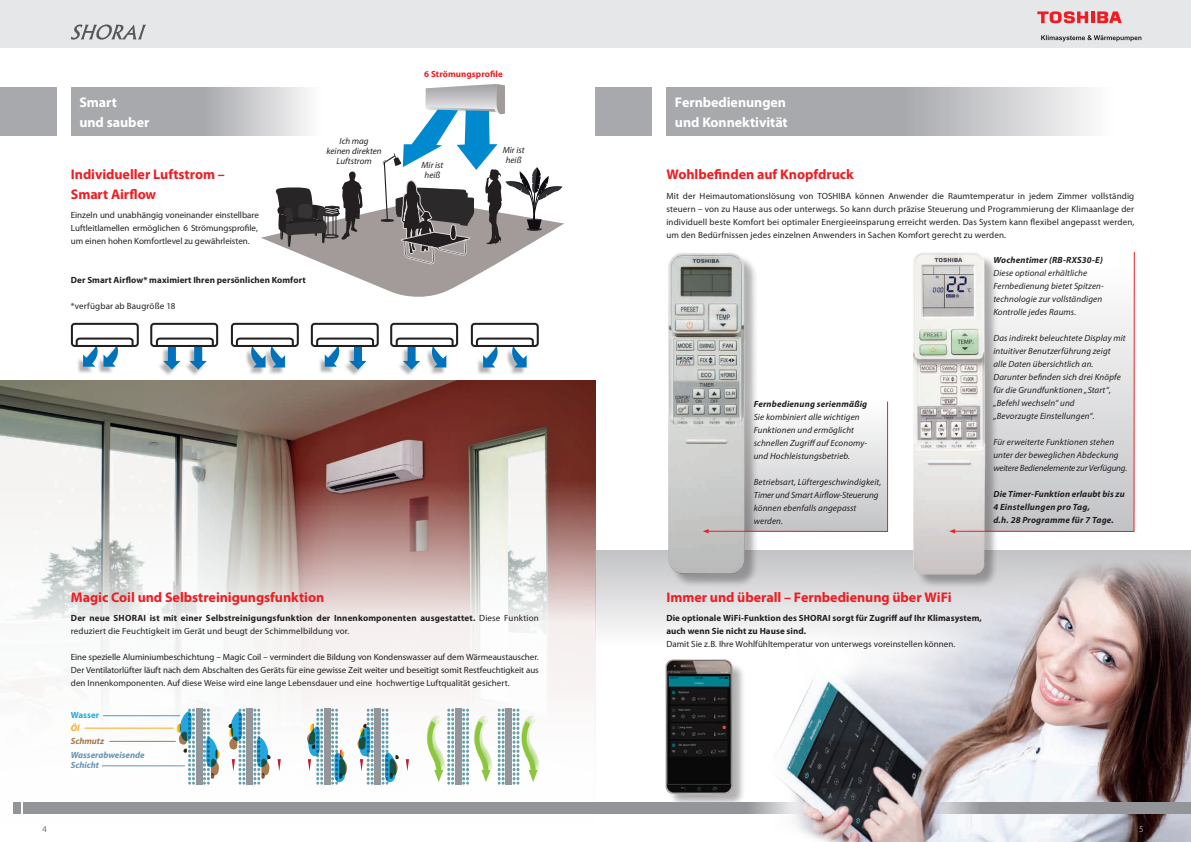
<style>
.page{position:relative;width:1191px;height:842px;background:#fff}
.page>*{position:absolute;margin:0;border:0;box-sizing:border-box;transform-origin:0 0}
.t1{font:700 14px/19.5px "Myriad Pro";letter-spacing:-.005em;color:#ee1d23}
.t2{font:700 14px/19.8px "Myriad Pro";letter-spacing:-.005em;color:#fff}
.t3{font:9px/13px "Myriad Pro";letter-spacing:.005em;color:#231f20;text-align:justify}
.t4{font:italic 9px/13px "Myriad Pro";letter-spacing:.01em;color:#231f20}
.t5{font:700 9px/13px "Myriad Pro";letter-spacing:.01em;color:#231f20}
.t6{font:italic 700 9px/13px "Myriad Pro";letter-spacing:.02em;color:#231f20}
.t7{font:italic 700 9px/10px "Myriad Pro";color:#6794b2}
.t8{font:700 9px "Myriad Pro";letter-spacing:.01em;color:#ee1d23}
.t9{font:italic 700 9px "Myriad Pro";color:#a5794c}
.t10{font:700 9px "Myriad Pro";color:#24aae1}
.t11{font:italic 700 9px "Myriad Pro";color:#f9a91b}
.t12{font:300 9px "Myriad Pro";color:#231f20}
.t13{font:300 9px "Myriad Pro";color:#fff}
.s1{font-weight:400}
</style>
<div class="page">
<div style="left:0;top:0;width:1191px;height:48px;background:#e6e7e9"></div>
<svg style="left:1037px;top:11px;width:84px;height:12px"></svg>
<svg style="left:1041px;top:35px;width:100px;height:7px"></svg>
<div style="left:505px;top:348px;width:21px;height:27px;background:#231f20;opacity:.35"></div>
<div style="left:425px;top:348px;width:21px;height:27px;background:#231f20;opacity:.35"></div>
<div style="left:264px;top:348px;width:20px;height:27px;background:#231f20;opacity:.35"></div>
<div style="left:244px;top:348px;width:21px;height:27px;background:#231f20;opacity:.35"></div>
<div style="left:318px;top:347px;width:21px;height:27px;background:#231f20;opacity:.35"></div>
<div style="left:97px;top:347px;width:20px;height:27px;background:#231f20;opacity:.35"></div>
<div style="left:76px;top:347px;width:21px;height:27px;background:#231f20;opacity:.35"></div>
<div style="left:396px;top:347px;width:23px;height:30px;background:#231f20;opacity:.35"></div>
<div style="left:343px;top:347px;width:22px;height:30px;background:#231f20;opacity:.35"></div>
<div style="left:183px;top:347px;width:23px;height:30px;background:#231f20;opacity:.35"></div>
<div style="left:157px;top:347px;width:22px;height:30px;background:#231f20;opacity:.35"></div>
<div style="left:476px;top:348px;width:21px;height:27px;background:#231f20;opacity:.35"></div>
<img style="left:0;top:381px;width:595px;height:422px">
<svg style="left:261px;top:84px;width:303px;height:213px"></svg>
<div style="left:71px;top:323px;width:68px;height:24px;border:2px solid #231f20;border-radius:3px"></div>
<div style="left:311px;top:323px;width:68px;height:24px;border:2px solid #231f20;border-radius:3px"></div>
<div style="left:150px;top:323px;width:68px;height:24px;border:2px solid #231f20;border-radius:3px"></div>
<div style="left:390px;top:323px;width:68px;height:24px;border:2px solid #231f20;border-radius:3px"></div>
<div style="left:231px;top:323px;width:68px;height:24px;border:2px solid #231f20;border-radius:3px"></div>
<div style="left:471px;top:323px;width:68px;height:24px;border:2px solid #231f20;border-radius:3px"></div>
<svg style="left:395px;top:337px;width:59px;height:33px"></svg>
<svg style="left:235px;top:337px;width:60px;height:30px"></svg>
<svg style="left:75px;top:337px;width:60px;height:30px"></svg>
<svg style="left:475px;top:337px;width:60px;height:30px"></svg>
<svg style="left:315px;top:337px;width:60px;height:33px"></svg>
<svg style="left:155px;top:337px;width:60px;height:33px"></svg>
<svg style="left:71px;top:88px;width:262px;height:48px;background:#bfbfc2"></svg>
<div style="left:0;top:88px;width:57px;height:48px;background:#a8a9ad"></div>
<div style="left:595px;top:550px;width:596px;height:100px;background:linear-gradient(to bottom,#c2c3c5,#fff)"></div>
<div style="left:0;top:652px;width:594px;height:190px;background:#fff"></div>
<svg style="left:666px;top:88px;width:423px;height:48px;background:#b8b9bc"></svg>
<div style="left:595px;top:88px;width:57px;height:48px;background:#a8a9ad"></div>
<img style="left:649px;top:524px;width:542px;height:318px">
<div style="left:670px;top:255px;width:88px;height:332px;background:#231f20;opacity:.35"></div>
<img style="left:666px;top:253px;width:80px;height:327px">
<div style="left:915px;top:254px;width:83px;height:334px;background:#231f20;opacity:.35"></div>
<img style="left:906px;top:252px;width:87px;height:330px">
<svg style="left:702px;top:401px;width:186px;height:132px"></svg>
<svg style="left:953px;top:252px;width:181px;height:280px"></svg>
<svg style="left:949px;top:529px;width:6px;height:4px"></svg>
<div style="left:668px;top:662px;width:78px;height:147px;background:#231f20;opacity:.35"></div>
<img style="left:655px;top:656px;width:88px;height:145px">
<div style="left:196px;top:708px;width:6px;height:77px;background:#939598"></div>
<svg style="left:176px;top:710px;width:19px;height:74px"></svg>
<svg style="left:203px;top:710px;width:17px;height:74px"></svg>
<div style="left:246px;top:708px;width:7px;height:77px;background:#939598"></div>
<svg style="left:253px;top:710px;width:18px;height:74px"></svg>
<svg style="left:228px;top:710px;width:17px;height:74px"></svg>
<svg style="left:277px;top:759px;width:4px;height:12px"></svg>
<div style="left:324px;top:708px;width:6px;height:77px;background:#939598"></div>
<svg style="left:331px;top:710px;width:16px;height:74px"></svg>
<div style="left:374px;top:708px;width:7px;height:77px;background:#939598"></div>
<svg style="left:381px;top:710px;width:18px;height:74px"></svg>
<svg style="left:357px;top:710px;width:16px;height:74px"></svg>
<svg style="left:307px;top:710px;width:16px;height:74px"></svg>
<svg style="left:406px;top:759px;width:3px;height:12px"></svg>
<div style="left:455px;top:708px;width:6px;height:77px;background:#939598"></div>
<div style="left:505px;top:708px;width:7px;height:77px;background:#939598"></div>
<svg style="left:426px;top:710px;width:28px;height:74px"></svg>
<svg style="left:462px;top:710px;width:42px;height:74px"></svg>
<svg style="left:512px;top:710px;width:27px;height:74px"></svg>
<hr style="left:103px;top:715px;width:77px;height:1px;background:#24aae1">
<hr style="left:84px;top:728px;width:89px;height:1px;background:#f9a91b">
<hr style="left:109px;top:741px;width:67px;height:1px;background:#a5794c">
<hr style="left:102px;top:765px;width:83px;height:1px;background:#6794b2">
<div style="left:23px;top:803px;width:643px;height:11px;background:#939598"></div>
<div style="left:13px;top:803px;width:7px;height:11px;background:#939598"></div>
<svg style="left:666px;top:803px;width:134px;height:11px"></svg>
<svg style="left:927px;top:803px;width:134px;height:11px"></svg>
<div style="left:1061px;top:803px;width:130px;height:11px;background:#939598"></div>
<svg style="left:71px;top:24px;width:75px;height:16px"></svg>
<p class="t8" style="left:424px;top:68px;width:80px">6 Strömungsprofile</p>
<h1 class="t2" style="left:79px;top:92px;width:71px">Smart<br>und sauber</h1>
<h1 class="t2" style="left:675px;top:92px;width:114px">Fernbedienungen und Konnektivität</h1>
<p class="t4" style="left:326px;top:136px;width:57px;line-height:10px;text-align:center">Ich mag keinen direkten<br>Luftstrom</p>
<h1 class="t1" style="left:71px;top:164px;width:155px">Individueller Luftstrom –<br>Smart Airflow</h1>
<p class="t4" style="left:421px;top:160px;width:23px;line-height:10px;text-align:center">Mir ist heiß</p>
<p class="t3" style="left:71px;top:208px;width:189px">Einzeln und unabhängig voneinander einstellbare Luftleitlamellen ermöglichen 6 Strömungsprofile, um einen hohen Komfortlevel zu gewährleisten.</p>
<p class="t5" style="left:71px;top:273px;width:236px">Der Smart Airflow* maximiert Ihren persönlichen Komfort</p>
<p class="t3" style="left:71px;top:299px;width:106px">*verfügbar ab Baugröße 18</p>
<p class="t4" style="left:503px;top:145px;width:23px;line-height:10px;text-align:center">Mir ist heiß</p>
<h1 class="t1" style="left:71px;top:587px;width:255px">Magic Coil und Selbstreinigungsfunktion</h1>
<p class="t5" style="left:71px;top:611px;width:469px">Der neue SHORAI ist mit einer Selbstreinigungsfunktion der Innenkomponenten ausgestattet. <span class="s1">Diese Funktion reduziert die Feuchtigkeit im Gerät und beugt der Schimmelbildung vor.</span></p>
<p class="t3" style="left:71px;top:650px;width:469px">Eine spezielle Aluminiumbeschichtung – Magic Coil – vermindert die Bildung von Kondenswasser auf dem Wärmeaustauscher.<br>Der Ventilatorlüfter läuft nach dem Abschalten des Geräts für eine gewisse Zeit weiter und beseitigt somit Restfeuchtigkeit aus den Innenkomponenten. Auf diese Weise wird eine lange Lebensdauer und eine hochwertige Luftqualität gesichert.</p>
<p class="t10" style="left:71px;top:709px;width:30px">Wasser</p>
<p class="t11" style="left:71px;top:722px;width:10px">Öl</p>
<p class="t9" style="left:71px;top:735px;width:35px">Schmutz</p>
<p class="t7" style="left:71px;top:750px;width:75px">Wasserabweisende<br>Schicht</p>
<h1 class="t1" style="left:666px;top:164px;width:189px">Wohlbefinden auf Knopfdruck</h1>
<p class="t3" style="left:666px;top:189px;width:469px">Mit der Heimautomationslösung von TOSHIBA können Anwender die Raumtemperatur in jedem Zimmer vollständig steuern – von zu Hause aus oder unterwegs. So kann durch präzise Steuerung und Programmierung der Klimaanlage der individuell beste Komfort bei optimaler Energieeinsparung erreicht werden. Das System kann flexibel angepasst werden, um den Bedürfnissen jedes einzelnen Anwenders in Sachen Komfort gerecht zu werden.</p>
<p class="t6" style="left:753px;top:397px;width:115px">Fernbedienung serienmäßig</p>
<p class="t4" style="left:753px;top:410px;width:115px">Sie kombiniert alle wichtigen<br>Funktionen und ermöglicht schnellen Zugriff auf Economy&shy;und Hochleistungsbetrieb.</p>
<p class="t4" style="left:753px;top:475px;width:129px">Betriebsart, Lüftergeschwindigkeit,<br>Timer und Smart Airflow-Steuerung können ebenfalls angepasst werden.</p>
<p class="t6" style="left:993px;top:254px;width:111px">Wochentimer (RB-RXS30-E)</p>
<p class="t4" style="left:993px;top:267px;width:112px">Diese optional erhältliche<br>Fernbedienung bietet Spitzen&shy;technologie zur vollständigen<br>Kontrolle jedes Raums.</p>
<p class="t4" style="left:993px;top:332px;width:134px">Das indirekt beleuchtete Display mit intuitiver Benutzerführung zeigt alle Daten übersichtlich an.<br>Darunter befinden sich drei Knöpfe für die Grundfunktionen „Start“, „Befehl wechseln“ und<br>„Bevorzugte Einstellungen“.</p>
<p class="t4" style="left:993px;top:436px;width:135px">Für erweiterte Funktionen stehen unter der beweglichen Abdeckung weitere Bedienelemente zur Verfügung.</p>
<p class="t6" style="left:993px;top:488px;width:133px">Die Timer-Funktion erlaubt bis zu<br>4 Einstellungen pro Tag,<br>d.h. 28 Programme für 7 Tage.</p>
<h1 class="t1" style="left:666px;top:587px;width:287px">Immer und überall – Fernbedienung über WiFi</h1>
<p class="t5" style="left:666px;top:611px;width:317px">Die optionale WiFi-Funktion des SHORAI sorgt für Zugriff auf Ihr Klimasystem, auch wenn Sie nicht zu Hause sind.</p>
<p class="t3" style="left:666px;top:637px;width:290px">Damit Sie z.B. Ihre Wohlfühltemperatur von unterwegs voreinstellen können.</p>
<p class="t12" style="left:43px;top:824px;width:6px">4</p>
<p class="t13" style="left:1139px;top:824px;width:6px">5</p>
</div>
